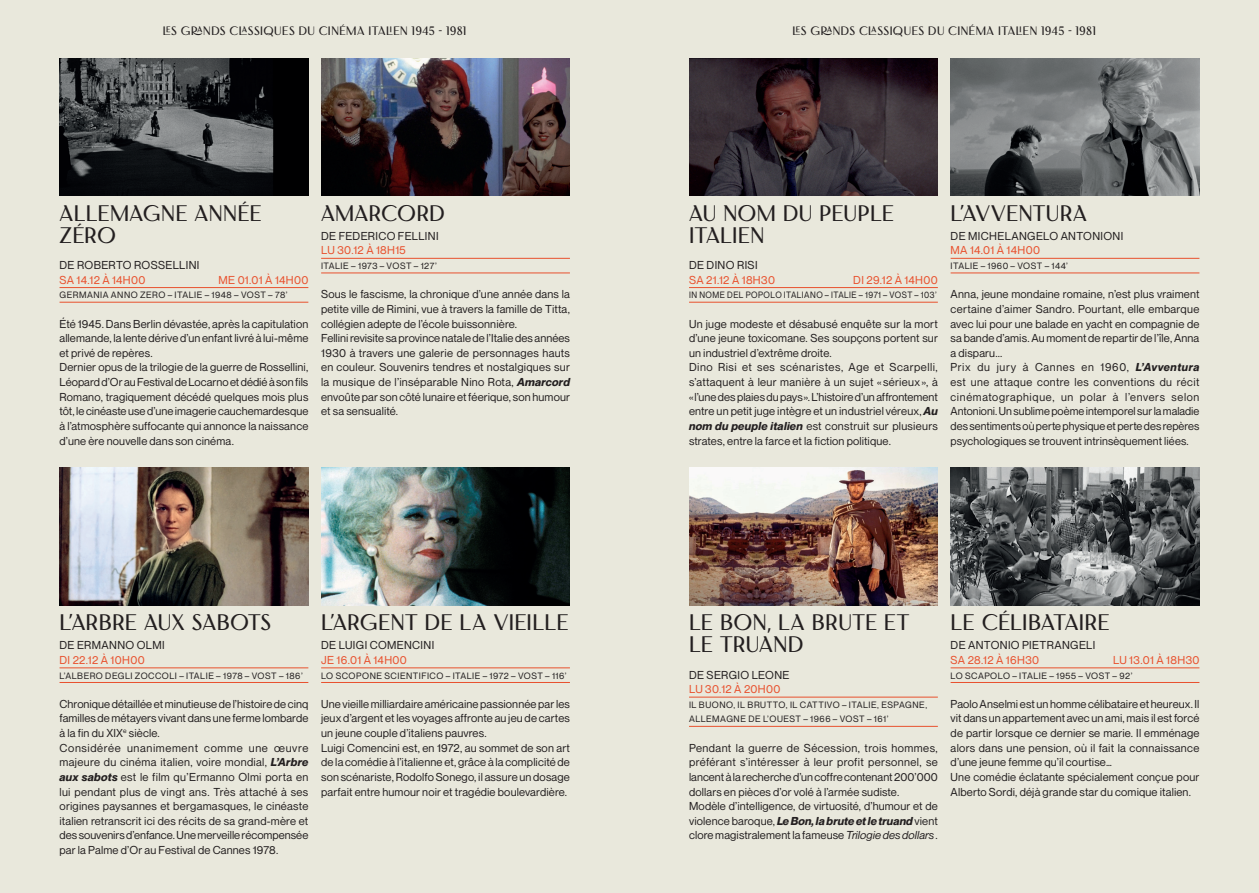
<style>
.page{position:relative;width:1259px;height:893px;background:#fff}
.page>*{position:absolute;margin:0;border:0;box-sizing:border-box;transform-origin:0 0}
.t1{font:22.5px/21.9px "Florensans";letter-spacing:.01em;color:#231f20}
.t2{font:12.15px "Florensans";letter-spacing:.035em;color:#231f20}
.t3{font:11.25px/14.7px "Neue Montreal";letter-spacing:.015em;color:#231f20}
.t4{font:11.25px "Neue Montreal";letter-spacing:.03em;color:#e8512e}
.t5{font:11.25px "Neue Montreal";letter-spacing:.035em;color:#231f20}
.t6{font:9px/14.7px "Neue Montreal";letter-spacing:.055em;color:#231f20}
.t7{font:9px "Neue Montreal";letter-spacing:.055em;color:#231f20;scale:.92 1}
.s1{font-weight:700;font-style:italic}
.s2{font-style:italic}
</style>
<div class="page">
<div style="left:0;top:0;width:629px;height:893px;background:#e9e8dc"></div>
<div style="left:629px;top:0;width:630px;height:893px;background:#e9e8dc"></div>
<img style="left:950px;top:468px;width:249px;height:137px">
<img style="left:689px;top:468px;width:249px;height:137px">
<img style="left:950px;top:58px;width:249px;height:138px">
<img style="left:689px;top:58px;width:249px;height:138px">
<img style="left:321px;top:468px;width:249px;height:137px">
<img style="left:60px;top:468px;width:248px;height:137px">
<img style="left:321px;top:58px;width:249px;height:138px">
<img style="left:60px;top:58px;width:248px;height:138px">
<hr style="left:950px;top:668px;width:249px;height:1px;background:#e8512e">
<hr style="left:950px;top:682px;width:249px;height:1px;background:#e8512e">
<hr style="left:689px;top:697px;width:249px;height:1px;background:#e8512e">
<hr style="left:689px;top:726px;width:249px;height:1px;background:#e8512e">
<hr style="left:950px;top:258px;width:249px;height:1px;background:#e8512e">
<hr style="left:950px;top:273px;width:249px;height:1px;background:#e8512e">
<hr style="left:689px;top:287px;width:249px;height:1px;background:#e8512e">
<hr style="left:689px;top:302px;width:249px;height:1px;background:#e8512e">
<hr style="left:321px;top:668px;width:249px;height:1px;background:#e8512e">
<hr style="left:321px;top:682px;width:249px;height:1px;background:#e8512e">
<hr style="left:60px;top:668px;width:248px;height:1px;background:#e8512e">
<hr style="left:60px;top:682px;width:248px;height:1px;background:#e8512e">
<hr style="left:321px;top:258px;width:249px;height:1px;background:#e8512e">
<hr style="left:321px;top:273px;width:249px;height:1px;background:#e8512e">
<hr style="left:60px;top:287px;width:248px;height:1px;background:#e8512e">
<hr style="left:60px;top:302px;width:248px;height:1px;background:#e8512e">
<p class="t2" style="left:163px;top:24px;width:305px">LES GRANDS CLASSIQUES DU CINÉMA ITALIEN 1945 - 1981</p>
<p class="t2" style="left:792px;top:24px;width:305px">LES GRANDS CLASSIQUES DU CINÉMA ITALIEN 1945 - 1981</p>
<h1 class="t1" style="left:60px;top:202px;width:203px">ALLEMAGNE ANNÉE<br>ZÉRO</h1>
<p class="t3" style="left:60px;top:258px;width:141px">DE ROBERTO ROSSELLINI</p>
<p class="t4" style="left:60px;top:273px;width:87px">SA 14.12 À 14H00</p>
<p class="t4" style="left:218px;top:273px;width:91px">ME 01.01 À 14H00</p>
<p class="t6" style="left:60px;top:288px;width:230px">GERMANIA ANNO ZERO – ITALIE – 1948 – VOST – 78’</p>
<p class="t3" style="left:60px;top:316px;width:250px">Été 1945. Dans Berlin dévastée, après la capitulation allemande, la lente dérive d’un enfant livré à lui-même et privé de repères.<br>Dernier opus de la trilogie de la guerre de Rossellini, Léopard d’Or au Festival de Locarno et dédié à son fils Romano, tragiquement décédé quelques mois plus tôt, le cinéaste use d’une imagerie cauchemardesque à l’atmosphère suffocante qui annonce la naissance d’une ère nouvelle dans son cinéma.</p>
<h1 class="t1" style="left:321px;top:202px;width:125px">AMARCORD</h1>
<p class="t3" style="left:321px;top:228px;width:119px">DE FEDERICO FELLINI</p>
<p class="t4" style="left:321px;top:244px;width:86px">LU 30.12 À 18H15</p>
<p class="t6" style="left:321px;top:258px;width:117px">ITALIE – 1973 – VOST – 127’</p>
<p class="t3" style="left:321px;top:287px;width:250px">Sous le fascisme, la chronique d’une année dans la petite ville de Rimini, vue à travers la famille de Titta, collégien adepte de l’école buissonnière.<br>Fellini revisite sa province natale de l’Italie des années 1930 à travers une galerie de personnages hauts en couleur. Souvenirs tendres et nostalgiques sur la musique de l’inséparable Nino Rota, <span class="s1">Amarcord </span>envoûte par son côté lunaire et féerique, son humour et sa sensualité.</p>
<h1 class="t1" style="left:60px;top:611px;width:213px">L’ARBRE AUX SABOTS</h1>
<p class="t5" style="left:60px;top:638px;width:107px">DE ERMANNO OLMI</p>
<p class="t4" style="left:60px;top:653px;width:87px">DI 22.12 À 10H00</p>
<p class="t6" style="left:60px;top:668px;width:245px">L’ALBERO DEGLI ZOCCOLI – ITALIE – 1978 – VOST – 186’</p>
<p class="t3" style="left:60px;top:696px;width:250px">Chronique détaillée et minutieuse de l’histoire de cinq familles de métayers vivant dans une ferme lombarde à la fin du XIX<sup>e</sup> siècle.<br>Considérée unanimement comme une œuvre majeure du cinéma italien, voire mondial, <span class="s1">L’Arbre aux sabots</span> est le film qu’Ermanno Olmi porta en lui pendant plus de vingt ans. Très attaché à ses origines paysannes et bergamasques, le cinéaste italien retranscrit ici des récits de sa grand-mère et des souvenirs d’enfance. Une merveille récompensée par la Palme d’Or au Festival de Cannes 1978.</p>
<h1 class="t1" style="left:321px;top:611px;width:249px">L’ARGENT DE LA VIEILLE</h1>
<p class="t5" style="left:321px;top:638px;width:115px">DE LUIGI COMENCINI</p>
<p class="t4" style="left:321px;top:653px;width:87px">JE 16.01 À 14H00</p>
<p class="t6" style="left:321px;top:668px;width:247px">LO SCOPONE SCIENTIFICO – ITALIE – 1972 – VOST – 116’</p>
<p class="t3" style="left:321px;top:696px;width:250px">Une vieille milliardaire américaine passionnée par les jeux d’argent et les voyages affronte au jeu de cartes un jeune couple d’italiens pauvres.<br>Luigi Comencini est, en 1972, au sommet de son art de la comédie à l’italienne et, grâce à la complicité de son scénariste, Rodolfo Sonego, il assure un dosage parfait entre humour noir et tragédie boulevardière.</p>
<h1 class="t1" style="left:689px;top:202px;width:206px">AU NOM DU PEUPLE<br>ITALIEN</h1>
<p class="t5" style="left:689px;top:258px;width:70px">DE DINO RISI</p>
<p class="t4" style="left:689px;top:273px;width:87px">SA 21.12 À 18H30</p>
<p class="t4" style="left:853px;top:273px;width:86px">DI 29.12 À 14H00</p>
<p class="t7" style="left:689px;top:290px;width:271px">IN NOME DEL POPOLO ITALIANO – ITALIE – 1971 – VOST – 103’</p>
<p class="t3" style="left:689px;top:316px;width:250px">Un juge modeste et désabusé enquête sur la mort d’une jeune toxicomane. Ses soupçons portent sur un industriel d’extrême droite.<br>Dino Risi et ses scénaristes, Age et Scarpelli, s’attaquent à leur manière à un sujet « sérieux », à «l’une des plaies du pays». L’histoire d’un affrontement entre un petit juge intègre et un industriel véreux, <span class="s1">Au nom du peuple italien</span> est construit sur plusieurs strates, entre la farce et la fiction politique.</p>
<h1 class="t1" style="left:950px;top:202px;width:138px">L’AVVENTURA</h1>
<p class="t5" style="left:950px;top:229px;width:174px">DE MICHELANGELO ANTONIONI</p>
<p class="t4" style="left:950px;top:244px;width:91px">MA 14.01 À 14H00</p>
<p class="t6" style="left:950px;top:258px;width:119px">ITALIE – 1960 – VOST – 144’</p>
<p class="t3" style="left:950px;top:287px;width:250px">Anna, jeune mondaine romaine, n’est plus vraiment certaine d’aimer Sandro. Pourtant, elle embarque avec lui pour une balade en yacht en compagnie de sa bande d’amis. Au moment de repartir de l’île, Anna a disparu...<br>Prix du jury à Cannes en 1960, <span class="s1">L’Avventura </span>est une attaque contre les conventions du récit cinématographique, un polar à l’envers selon Antonioni. Un sublime poème intemporel sur la maladie des sentiments où perte physique et perte des repères psychologiques se trouvent intrinsèquement liées.</p>
<h1 class="t1" style="left:689px;top:611px;width:222px">LE BON, LA BRUTE ET<br>LE TRUAND</h1>
<p class="t5" style="left:689px;top:668px;width:102px">DE SERGIO LEONE</p>
<p class="t4" style="left:689px;top:682px;width:93px">LU 30.12 À 20H00</p>
<p class="t6" style="left:689px;top:697px;width:240px">IL BUONO, IL BRUTTO, IL CATTIVO – ITALIE, ESPAGNE,<br>ALLEMAGNE DE L’OUEST – 1966 – VOST – 161’</p>
<p class="t3" style="left:689px;top:740px;width:250px">Pendant la guerre de Sécession, trois hommes, préférant s’intéresser à leur profit personnel, se lancent à la recherche d’un coffre contenant 200’000 dollars en pièces d’or volé à l’armée sudiste.<br>Modèle d’intelligence, de virtuosité, d’humour et de violence baroque, <span class="s1">Le Bon, la brute et le truand</span> vient clore magistralement la fameuse <span class="s2">Trilogie des dollars</span> .</p>
<h1 class="t1" style="left:950px;top:611px;width:160px">LE CÉLIBATAIRE</h1>
<p class="t3" style="left:950px;top:638px;width:146px">DE ANTONIO PIETRANGELI</p>
<p class="t4" style="left:950px;top:653px;width:90px">SA 28.12 À 16H30</p>
<p class="t4" style="left:1113px;top:653px;width:88px">LU 13.01 À 18H30</p>
<p class="t6" style="left:950px;top:668px;width:183px">LO SCAPOLO – ITALIE – 1955 – VOST – 92’</p>
<p class="t3" style="left:950px;top:696px;width:250px">Paolo Anselmi est un homme célibataire et heureux. Il vit dans un appartement avec un ami, mais il est forcé de partir lorsque ce dernier se marie. Il emménage alors dans une pension, où il fait la connaissance d’une jeune femme qu’il courtise…<br>Une comédie éclatante spécialement conçue pour Alberto Sordi, déjà grande star du comique italien.</p>
</div>
